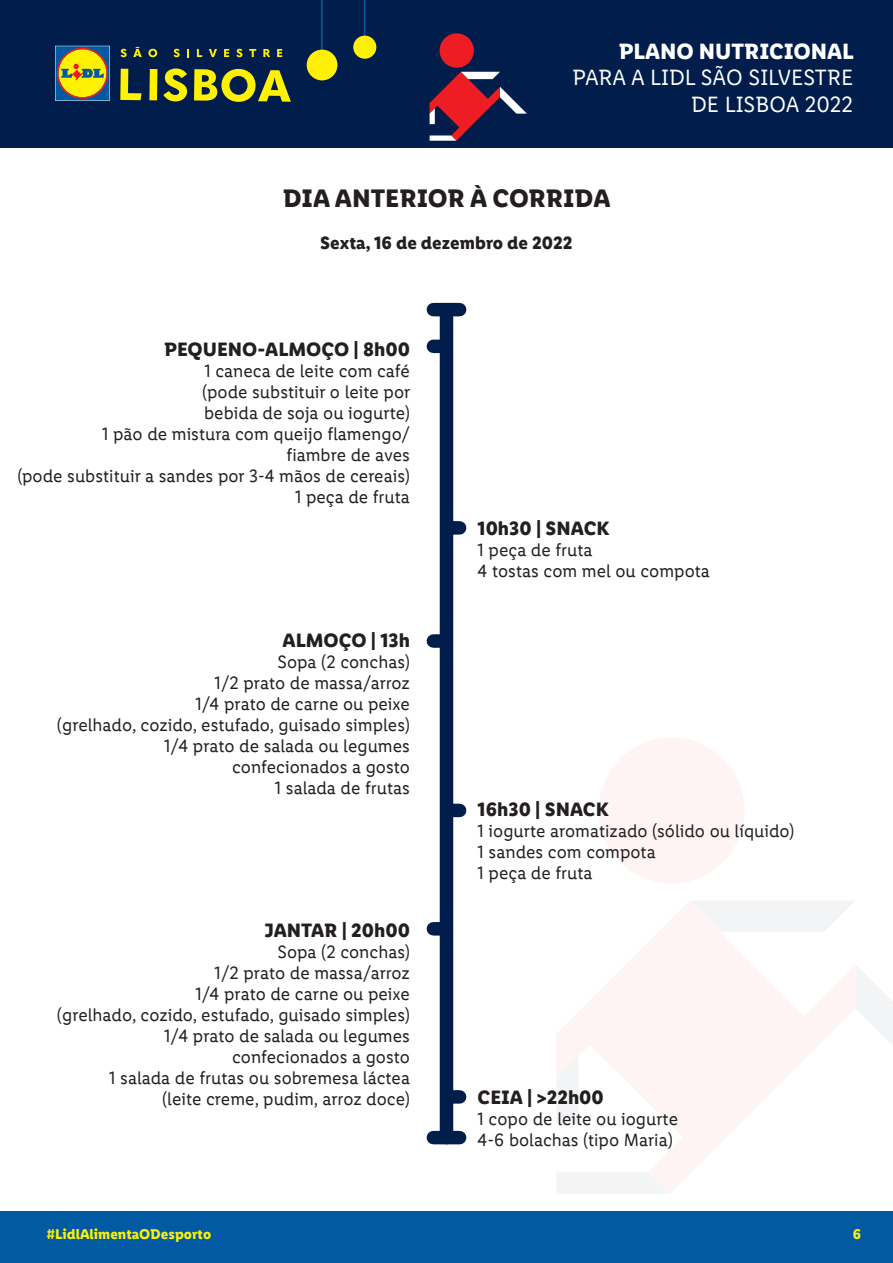
<style>
.page{position:relative;width:893px;height:1263px;background:#fff}
.page>*{position:absolute;margin:0;border:0;box-sizing:border-box;transform-origin:0 0}
.t1{font:700 25.5px "Lidl Font Pro";color:#231f20}
.t2{font:22.35px/26.5px "Lidl Font Pro";color:#fff;text-align:right}
.t3{font:700 22.35px "Lidl Font Pro";color:#fff}
.t4{font:700 19.5px "Lidl Font Pro";color:#231f20}
.t5{font:18px/21px "Lidl Font Pro";color:#231f20;text-align:right}
.t6{font:700 18px "Lidl Font Pro";color:#231f20}
.t7{font:700 14.25px "Lidl Font Pro";color:#fff101}
</style>
<div class="page">
<svg style="left:557px;top:902px;width:298px;height:291px"></svg>
<svg style="left:557px;top:1056px;width:21px;height:67px"></svg>
<div style="left:599px;top:737px;width:145px;height:146px;background:#fef4f4;border-radius:50%"></div>
<svg style="left:856px;top:966px;width:37px;height:79px"></svg>
<svg style="left:689px;top:901px;width:166px;height:31px"></svg>
<svg style="left:557px;top:1171px;width:113px;height:22px"></svg>
<div style="left:0;top:0;width:893px;height:148px;background:#001d4b"></div>
<svg style="left:120px;top:69px;width:21px;height:31px"></svg>
<div style="left:149px;top:69px;width:8px;height:31px;background:#fff101"></div>
<svg style="left:163px;top:68px;width:24px;height:34px"></svg>
<svg style="left:194px;top:69px;width:97px;height:33px"></svg>
<svg style="left:121px;top:49px;width:6px;height:8px"></svg>
<svg style="left:133px;top:47px;width:9px;height:10px"></svg>
<svg style="left:148px;top:49px;width:9px;height:8px"></svg>
<svg style="left:174px;top:49px;width:6px;height:8px"></svg>
<svg style="left:187px;top:49px;width:2px;height:8px"></svg>
<svg style="left:197px;top:49px;width:5px;height:8px"></svg>
<svg style="left:209px;top:49px;width:8px;height:8px"></svg>
<svg style="left:224px;top:49px;width:5px;height:8px"></svg>
<svg style="left:236px;top:49px;width:6px;height:8px"></svg>
<svg style="left:249px;top:49px;width:7px;height:8px"></svg>
<svg style="left:263px;top:49px;width:7px;height:8px"></svg>
<svg style="left:277px;top:49px;width:5px;height:8px"></svg>
<svg style="left:55px;top:46px;width:55px;height:55px;background:#9fa247"></svg>
<hr style="left:321px;top:0;width:2px;height:65px;background:#015aa2">
<div style="left:307px;top:50px;width:30px;height:30px;background:#fff101;border-radius:50%"></div>
<hr style="left:364px;top:0;width:1px;height:47px;background:#015aa2">
<div style="left:353px;top:36px;width:23px;height:23px;background:#fff101;border-radius:50%"></div>
<div style="left:440px;top:33px;width:34px;height:35px;background:#ee1d23;border-radius:50%"></div>
<svg style="left:430px;top:72px;width:97px;height:69px"></svg>
<div style="left:0;top:1211px;width:893px;height:52px;background:#015aa2"></div>
<div style="left:440px;top:310px;width:13px;height:827px;background:#001d4b"></div>
<div style="left:433px;top:303px;width:27px;height:13px;background:#001d4b"></div>
<div style="left:447px;top:521px;width:13px;height:14px;background:#001d4b"></div>
<div style="left:447px;top:804px;width:13px;height:13px;background:#001d4b"></div>
<div style="left:447px;top:1090px;width:13px;height:14px;background:#001d4b"></div>
<div style="left:433px;top:340px;width:12px;height:13px;background:#001d4b"></div>
<div style="left:433px;top:634px;width:12px;height:14px;background:#001d4b"></div>
<div style="left:433px;top:922px;width:12px;height:13px;background:#001d4b"></div>
<div style="left:433px;top:1131px;width:27px;height:13px;background:#001d4b"></div>
<p class="t3" style="left:619px;top:37px;width:236px">PLANO NUTRICIONAL</p>
<p class="t2" style="left:572px;top:65px;width:282px">PARA A LIDL SÃO SILVESTRE<br>DE LISBOA 2022</p>
<h1 class="t1" style="left:283px;top:183px;width:329px">DIA ANTERIOR À CORRIDA</h1>
<p class="t6" style="left:320px;top:232px;width:254px">Sexta, 16 de dezembro de 2022</p>
<p class="t4" style="left:164px;top:337px;width:247px">PEQUENO-ALMOÇO | 8h00</p>
<p class="t5" style="left:17px;top:361px;width:395px">1 caneca de leite com café<br>(pode substituir o leite por<br>bebida de soja ou iogurte)<br>1 pão de mistura com queijo flamengo/<br>fiambre de aves<br>(pode substituir a sandes por 3-4 mãos de cereais)<br>1 peça de fruta</p>
<p class="t4" style="left:283px;top:628px;width:129px">ALMOÇO | 13h</p>
<p class="t5" style="left:57px;top:651px;width:354px">Sopa (2 conchas)<br>1/2 prato de massa/arroz<br>1/4 prato de carne ou peixe<br>(grelhado, cozido, estufado, guisado simples)<br>1/4 prato de salada ou legumes confecionados a gosto<br>1 salada de frutas</p>
<p class="t4" style="left:264px;top:918px;width:147px">JANTAR | 20h00</p>
<p class="t5" style="left:57px;top:942px;width:354px">Sopa (2 conchas)<br>1/2 prato de massa/arroz<br>1/4 prato de carne ou peixe<br>(grelhado, cozido, estufado, guisado simples)<br>1/4 prato de salada ou legumes confecionados a gosto<br>1 salada de frutas ou sobremesa láctea<br>(leite creme, pudim, arroz doce)</p>
<p class="t4" style="left:478px;top:517px;width:133px">10h30 | SNACK</p>
<p class="t5" style="left:478px;top:540px;width:234px;text-align:left">1 peça de fruta<br>4 tostas com mel ou compota</p>
<p class="t4" style="left:478px;top:798px;width:133px">16h30 | SNACK</p>
<p class="t5" style="left:478px;top:821px;width:318px;text-align:left">1 iogurte aromatizado (sólido ou líquido)<br>1 sandes com compota<br>1 peça de fruta</p>
<p class="t4" style="left:478px;top:1085px;width:128px">CEIA | &gt;22h00</p>
<p class="t5" style="left:478px;top:1108px;width:202px;text-align:left">1 copo de leite ou iogurte<br>4-6 bolachas (tipo Maria)</p>
<p class="t7" style="left:46px;top:1225px;width:166px">#LidlAlimentaODesporto</p>
<p class="t7" style="left:853px;top:1225px;width:10px">6</p>
</div>
